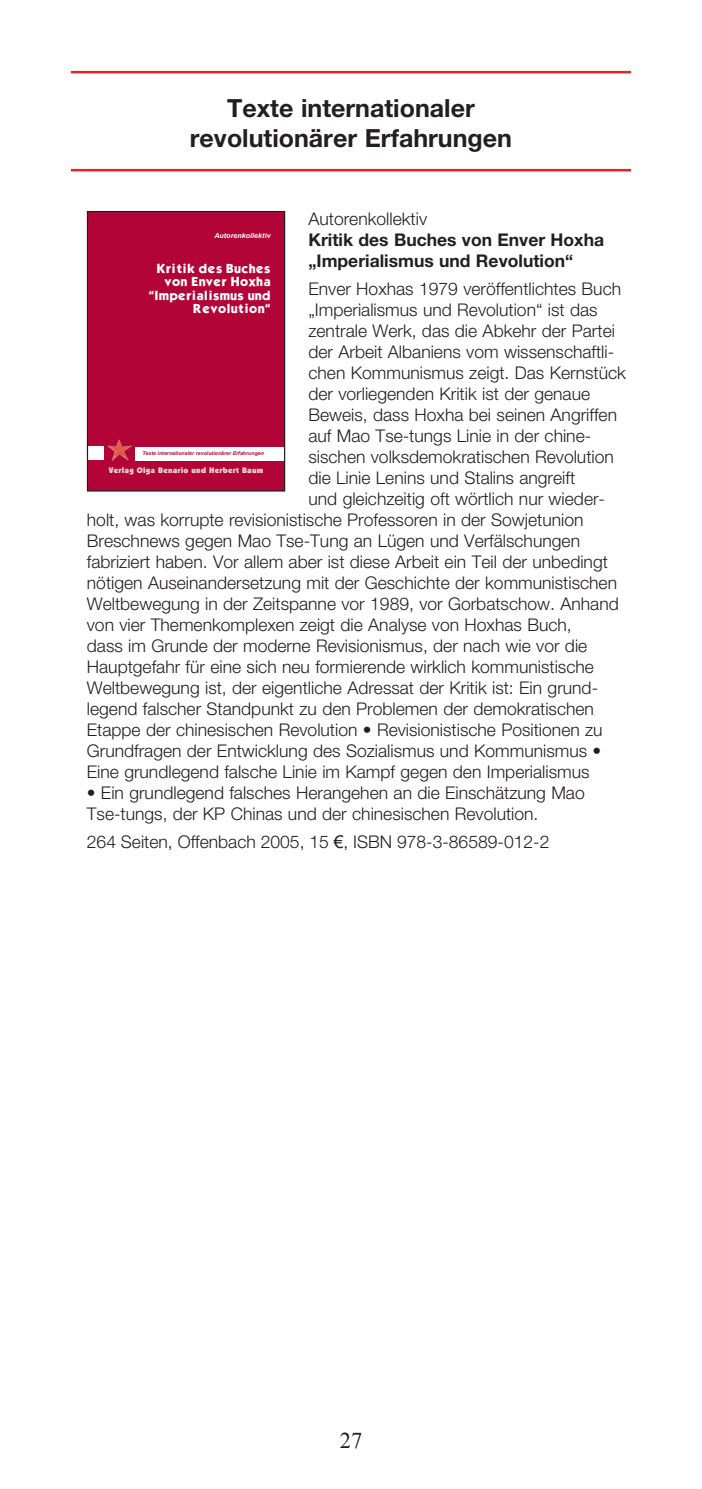
<style>
.page{position:relative;width:702px;height:1489px;background:#fff}
.page>*{position:absolute;margin:0;border:0;box-sizing:border-box;transform-origin:0 0}
.t1{font:700 25px/30px "Helvetica Neue";color:#231f20;text-align:center}
.t2{font:22.5px "Times New Roman";color:#231f20}
.t3{font:300 17.5px/21px "Helvetica Neue";color:#231f20}
.t4{font:700 17.5px/21px "Helvetica Neue";color:#231f20}
.t5{font:11.25px/13.5px "Kabel Bd";letter-spacing:.01em;color:#fff;text-align:right}
.t6{font:900 8px "Kabel IT Cby BT";letter-spacing:.035em;color:#f2d5d1}
.t7{font:italic 700 7px "Arial";letter-spacing:.01em;color:#fff}
.t8{font:italic 700 5.25px "Arial";letter-spacing:.01em;color:#b30437}
.s1{font-family:"Arial";font-weight:400}
</style>
<div class="page">
<hr style="left:71px;top:71px;width:560px;height:2px;background:#ee1f23">
<hr style="left:71px;top:169px;width:560px;height:2px;background:#ee1f23">
<div style="left:87px;top:211px;width:197px;height:280px;background:#b30437"></div>
<div style="left:135px;top:447px;width:149px;height:13px;background:#fff"></div>
<img style="left:108px;top:439px;width:24px;height:21px">
<div style="left:87px;top:446px;width:17px;height:14px;background:#fff"></div>
<div style="left:87px;top:211px;width:198px;height:280px;border:1px solid #231f20"></div>
<h1 class="t1" style="left:190px;top:92px;width:324px">Texte internationaler revolutionärer Erfahrungen</h1>
<p class="t7" style="left:214px;top:231px;width:58px">Autorenkollektiv</p>
<p class="t5" style="left:148px;top:261px;width:124px">Kritik des Buches von Enver Hoxha “Imperialismus und<br>Revolution“</p>
<p class="t8" style="left:142px;top:449px;width:123px">Texte internationaler revolutionärer Erfahrungen</p>
<p class="t6" style="left:109px;top:465px;width:156px">Verlag Olga Benario und Herbert Baum</p>
<p class="t3" style="left:308px;top:207px;width:120px">Autorenkollektiv</p>
<p class="t4" style="left:308px;top:228px;width:297px">Kritik des Buches von Enver Hoxha „Imperialismus und Revolution“</p>
<p class="t3" style="left:308px;top:278px;width:319px">Enver Hoxhas 1979 veröffentlichtes Buch „Imperialismus und Revolution“ ist das zentrale Werk, das die Abkehr der Partei der Arbeit Albaniens vom wissenschaftli&shy;chen Kommunismus zeigt. Das Kernstück der vorliegenden Kritik ist der genaue Beweis, dass Hoxha bei seinen Angriffen auf Mao Tse-tungs Linie in der chine&shy;sischen volksdemokratischen Revolution die Linie Lenins und Stalins angreift<br>und gleichzeitig oft wörtlich nur wieder-</p>
<p class="t3" style="left:87px;top:509px;width:533px">holt, was korrupte revisionistische Professoren in der Sowjetunion Breschnews gegen Mao Tse-Tung an Lügen und Verfälschungen fabriziert haben. Vor allem aber ist diese Arbeit ein Teil der unbedingt nötigen Auseinandersetzung mit der Geschichte der kommunistischen Weltbewegung in der Zeitspanne vor 1989, vor Gorbatschow. Anhand von vier Themenkomplexen zeigt die Analyse von Hoxhas Buch,<br>dass im Grunde der moderne Revisionismus, der nach wie vor die Hauptgefahr für eine sich neu formierende wirklich kommunistische Weltbewegung ist, der eigentliche Adressat der Kritik ist: Ein grund&shy;legend falscher Standpunkt zu den Problemen der demokratischen Etappe der chinesischen Revolution • Revisionistische Positionen zu Grundfragen der Entwicklung des Sozialismus und Kommunismus • Eine grundlegend falsche Linie im Kampf gegen den Imperialismus</p>
<p class="t3" style="left:87px;top:782px;width:499px">• Ein grundlegend falsches Herangehen an die Einschätzung Mao<br>Tse-tungs, der KP Chinas und der chinesischen Revolution.</p>
<p class="t3" style="left:87px;top:831px;width:464px">264 Seiten, Offenbach 2005, 15 <span class="s1">€</span>, ISBN 978-3-86589-012-2</p>
<p class="t2" style="left:340px;top:1424px;width:24px">27</p>
</div>
